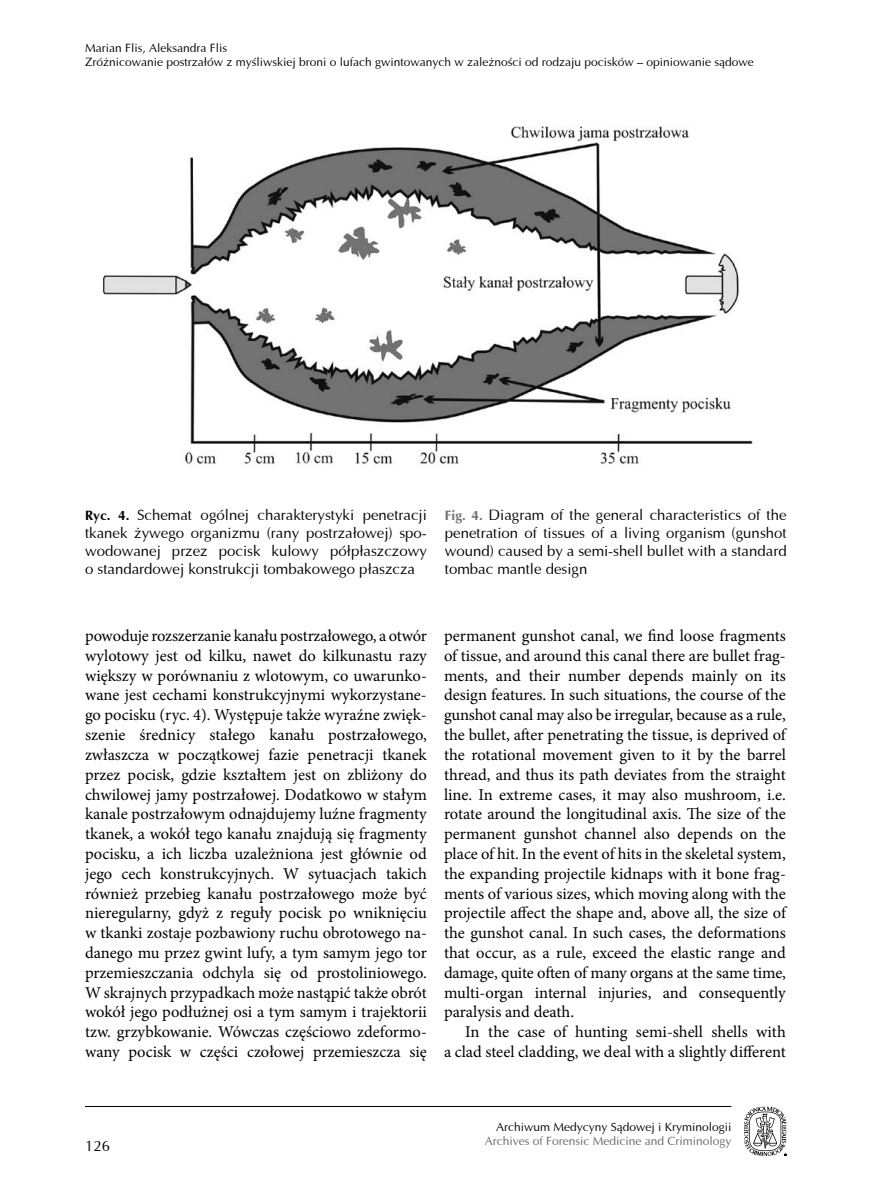
<style>
.page{position:relative;width:893px;height:1191px;background:#fff}
.page>*{position:absolute;margin:0;border:0;box-sizing:border-box;transform-origin:0 0}
.t1{font:16.5px/19.8px "Minion Pro";color:#000;text-align:justify}
.t2{font:15px/18px "Ottawa";color:#000;text-align:justify}
.t3{font:12px/14.4px "Ottawa";color:#000}
.t4{font:12px "Ottawa";color:#656565}
.s1{font-weight:700;font-size:13.5px}
.s2{font-weight:700;font-size:13.5px;color:#6f6f6e}
</style>
<div class="page">
<hr style="left:85px;top:1106px;width:646px;height:1px;background:#000">
<svg style="left:744px;top:1106px;width:43px;height:50px"></svg>
<img style="left:103px;top:126px;width:650px;height:338px">
<p class="t3" style="left:85px;top:41px;width:670px">Marian Flis, Aleksandra Flis<br>Zróżnicowanie postrzałów z myśliwskiej broni o lufach gwintowanych w zależności od rodzaju pocisków – opiniowanie sądowe</p>
<p class="t2" style="left:85px;top:506px;width:343px"><span class="s1">Ryc. 4.</span> Schemat ogólnej charakterystyki penetracji tkanek żywego organizmu (rany postrzałowej) spo&shy;wodowanej przez pocisk kulowy półpłaszczowy o standardowej konstrukcji tombakowego płaszcza</p>
<p class="t2" style="left:445px;top:506px;width:343px"><span class="s2">Fig. 4.</span> Diagram of the general characteristics of the penetration of tissues of a living organism (gunshot wound) caused by a semi-shell bullet with a standard tombac mantle design</p>
<p class="t1" style="left:85px;top:626px;width:343px">powoduje rozszerzanie kanału postrzałowego, a otwór wylotowy jest od kilku, nawet do kilkunastu razy większy w porównaniu z wlotowym, co uwarunko&shy;wane jest cechami konstrukcyjnymi wykorzystane&shy;go pocisku (ryc. 4). Występuje także wyraźne zwięk&shy;szenie średnicy stałego kanału postrzałowego, zwłaszcza w początkowej fazie penetracji tkanek przez pocisk, gdzie kształtem jest on zbliżony do chwilowej jamy postrzałowej. Dodatkowo w stałym kanale postrzałowym odnajdujemy luźne fragmenty tkanek, a wokół tego kanału znajdują się fragmenty pocisku, a ich liczba uzależniona jest głównie od jego cech konstrukcyjnych. W sytuacjach takich również przebieg kanału postrzałowego może być nieregularny, gdyż z reguły pocisk po wniknięciu w tkanki zostaje pozbawiony ruchu obrotowego na&shy;danego mu przez gwint lufy, a tym samym jego tor przemieszczania odchyla się od prostoliniowego.<br>W skrajnych przypadkach może nastąpić także obrót wokół jego podłużnej osi a tym samym i trajektorii tzw. grzybkowanie. Wówczas częściowo zdeformo&shy;wany pocisk w części czołowej przemieszcza się</p>
<p class="t1" style="left:444px;top:626px;width:343px">permanent gunshot canal, we find loose fragments of tissue, and around this canal there are bullet frag&shy;ments, and their number depends mainly on its design features. In such situations, the course of the gunshot canal may also be irregular, because as a rule, the bullet, after penetrating the tissue, is deprived of the rotational movement given to it by the barrel thread, and thus its path deviates from the straight line. In extreme cases, it may also mushroom, i.e. rotate around the longitudinal axis. The size of the permanent gunshot channel also depends on the place of hit. In the event of hits in the skeletal system, the expanding projectile kidnaps with it bone frag&shy;ments of various sizes, which moving along with the projectile affect the shape and, above all, the size of the gunshot canal. In such cases, the deformations that occur, as a rule, exceed the elastic range and damage, quite often of many organs at the same time, multi-organ internal injuries, and consequently paralysis and death.</p>
<p class="t1" style="left:444px;top:1022px;width:343px;text-align:right">In the case of hunting semi-shell shells with<br>a clad steel cladding, we deal with a slightly different</p>
<p class="t2" style="left:85px;top:1136px;width:27px">126</p>
<p class="t3" style="left:496px;top:1119px;width:237px">Archiwum Medycyny Sądowej i Kryminologii</p>
<p class="t4" style="left:485px;top:1134px;width:248px">Archives of Forensic Medicine and Criminology</p>
</div>
